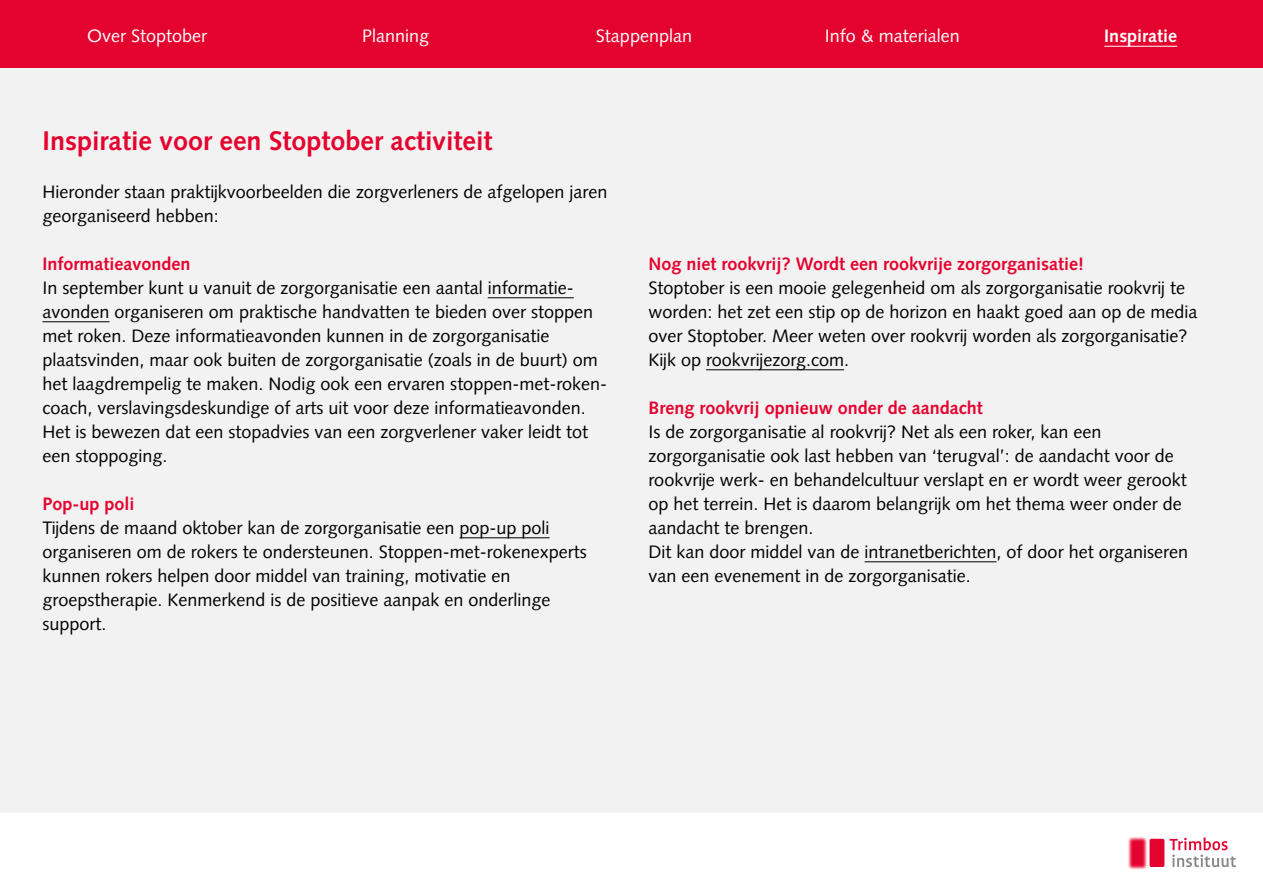
<style>
.page{position:relative;width:1263px;height:893px;background:#fff}
.page>*{position:absolute;margin:0;border:0;box-sizing:border-box;transform-origin:0 0}
.t1{font:700 27px "Syntax LT Pro";color:#e4032e}
.t2{font:18px/24px "Syntax LT Pro";color:#000}
.t3{font:700 18px "Syntax LT Pro";color:#e4032e}
.t4{font:18px "Syntax LT Pro";color:#fff}
.t5{font:700 18px "Syntax LT Pro";color:#fff}
</style>
<div class="page">
<div style="left:0;top:0;width:1263px;height:68px;background:#e4032e"></div>
<div style="left:1px;top:68px;width:1262px;height:744px;background:#f3f2f3"></div>
<svg style="left:1201px;top:837px;width:35px;height:30px"></svg>
<img style="left:1074px;top:812px;width:127px;height:58px">
<hr style="left:1104px;top:46px;width:73px;height:1px;background:#fff">
<hr style="left:488px;top:297px;width:86px;height:1px;background:#000">
<hr style="left:43px;top:321px;width:67px;height:1px;background:#000">
<hr style="left:460px;top:537px;width:90px;height:1px;background:#000">
<hr style="left:706px;top:369px;width:138px;height:1px;background:#000">
<hr style="left:864px;top:561px;width:132px;height:1px;background:#000">
<p class="t4" style="left:87px;top:25px;width:122px">Over Stoptober</p>
<p class="t4" style="left:362px;top:25px;width:69px">Planning</p>
<p class="t4" style="left:596px;top:25px;width:98px">Stappenplan</p>
<p class="t4" style="left:825px;top:25px;width:137px">Info &amp; materialen</p>
<p class="t5" style="left:1104px;top:25px;width:74px">Inspiratie</p>
<h1 class="t1" style="left:43px;top:125px;width:452px">Inspiratie voor een Stoptober activiteit</h1>
<p class="t2" style="left:43px;top:180px;width:566px">Hieronder staan praktijkvoorbeelden die zorgverleners de afgelopen jaren georganiseerd hebben:</p>
<p class="t3" style="left:43px;top:253px;width:150px">Informatieavonden</p>
<p class="t2" style="left:43px;top:276px;width:566px">In september kunt u vanuit de zorgorganisatie een aantal informatie&shy;avonden organiseren om praktische handvatten te bieden over stoppen met roken. Deze informatieavonden kunnen in de zorgorganisatie plaatsvinden, maar ook buiten de zorgorganisatie (zoals in de buurt) om het laagdrempelig te maken. Nodig ook een ervaren stoppen-met-roken&shy;coach, verslavingsdeskundige of arts uit voor deze informatieavonden.<br>Het is bewezen dat een stopadvies van een zorgverlener vaker leidt tot een stoppoging.</p>
<p class="t3" style="left:43px;top:493px;width:94px">Pop-up poli</p>
<p class="t2" style="left:43px;top:516px;width:546px">Tijdens de maand oktober kan de zorgorganisatie een pop-up poli organiseren om de rokers te ondersteunen. Stoppen-met-rokenexperts kunnen rokers helpen door middel van training, motivatie en groepstherapie. Kenmerkend is de positieve aanpak en onderlinge support.</p>
<p class="t3" style="left:648px;top:253px;width:437px">Nog niet rookvrij? Wordt een rookvrije zorgorganisatie!</p>
<p class="t2" style="left:648px;top:276px;width:551px">Stoptober is een mooie gelegenheid om als zorgorganisatie rookvrij te worden: het zet een stip op de horizon en haakt goed aan op de media over Stoptober. Meer weten over rookvrij worden als zorgorganisatie?<br>Kijk op rookvrijezorg.com.</p>
<p class="t3" style="left:648px;top:397px;width:336px">Breng rookvrij opnieuw onder de aandacht</p>
<p class="t2" style="left:648px;top:420px;width:541px">Is de zorgorganisatie al rookvrij? Net als een roker, kan een zorgorganisatie ook last hebben van ‘terugval’: de aandacht voor de rookvrije werk- en behandelcultuur verslapt en er wordt weer gerookt op het terrein. Het is daarom belangrijk om het thema weer onder de aandacht te brengen.<br>Dit kan door middel van de intranetberichten, of door het organiseren van een evenement in de zorgorganisatie.</p>
</div>
